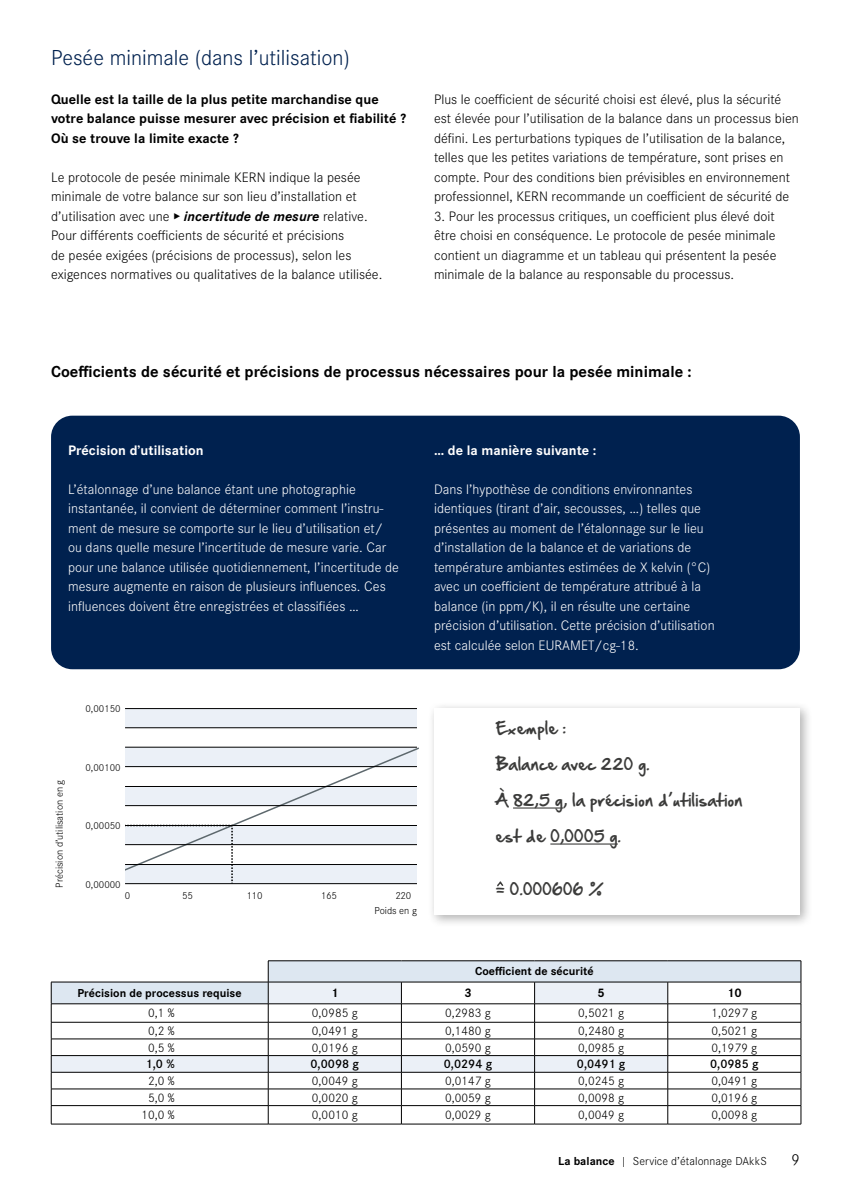
<style>
.page{position:relative;width:851px;height:1191px;background:#fff}
.page>*{position:absolute;margin:0;border:0;box-sizing:border-box;transform-origin:0 0}
.t1{font:300 22.5px "Corporate S Pro";color:#00214f}
.t2{font:700 16.5px "Corporate S Pro";letter-spacing:.005em;color:#000}
.t3{font:300 16.5px "Corporate S Pro";color:#000}
.t4{font:15px "Hand Of Sean";letter-spacing:.025em;color:#3b3b3a}
.t5{font:300 14.25px/19.5px "Corporate S Pro";letter-spacing:.005em;color:#000}
.t6{font:300 14.25px/19.5px "Corporate S Pro";letter-spacing:.005em;color:#fff}
.t7{font:700 14.25px/19.5px "Corporate S Pro";letter-spacing:.005em;color:#000}
.t8{font:700 14.25px "Corporate S Pro";letter-spacing:.005em;color:#fff}
.t9{font:300 12.9px "Corporate S Pro";letter-spacing:.005em;color:#000}
.t10{font:600 12.9px "Corporate S Pro";letter-spacing:.005em;color:#000}
.t11{font:700 12.9px "Corporate S Pro";color:#000}
.t12{font:700 12px "Corporate S Pro";letter-spacing:.005em;color:#000}
.t13{font:300 12px "Corporate S Pro";letter-spacing:.005em;color:#000}
.t14{font:300 10.5px "Corporate S Pro";color:#000}
.s1{font-weight:700;font-style:italic}
.s2{font-weight:700}
</style>
<div class="page">
<div style="left:51px;top:416px;width:748px;height:253px;background:#00214f;border-radius:21px"></div>
<div style="left:125px;top:708px;width:292px;height:19px;background:#ebf0f7"></div>
<svg style="left:125px;top:746px;width:294px;height:139px"></svg>
<hr style="left:125px;top:883px;width:292px;height:1px;background:#000">
<hr style="left:125px;top:864px;width:292px;height:1px;background:#000">
<hr style="left:125px;top:844px;width:292px;height:1px;background:#000">
<hr style="left:125px;top:825px;width:292px;height:1px;background:#000">
<hr style="left:125px;top:805px;width:292px;height:1px;background:#000">
<hr style="left:125px;top:786px;width:292px;height:1px;background:#000">
<hr style="left:125px;top:766px;width:292px;height:1px;background:#000">
<hr style="left:125px;top:747px;width:292px;height:1px;background:#000">
<hr style="left:125px;top:727px;width:292px;height:1px;background:#000">
<hr style="left:125px;top:708px;width:292px;height:1px;background:#000">
<hr style="left:51px;top:1123px;width:217px;height:1px;background:#000">
<hr style="left:268px;top:1123px;width:133px;height:1px;background:#000">
<hr style="left:401px;top:1123px;width:133px;height:1px;background:#000">
<hr style="left:534px;top:1123px;width:133px;height:1px;background:#000">
<hr style="left:667px;top:1123px;width:134px;height:1px;background:#000">
<svg style="left:51px;top:960px;width:750px;height:163px"></svg>
<hr style="left:51px;top:981px;width:217px;height:1px;background:#000">
<div style="left:427px;top:701px;width:385px;height:226px;background:#000;opacity:.3"></div>
<div style="left:434px;top:708px;width:365px;height:206px;background:#fff"></div>
<hr style="left:513px;top:807px;width:50px;height:1px;background:#3b3b3a">
<hr style="left:550px;top:843px;width:67px;height:1px;background:#3b3b3a">
<svg style="left:497px;top:881px;width:6px;height:5px"></svg>
<h1 class="t1" style="left:51px;top:41px;width:300px">Pesée minimale (dans l’utilisation)</h1>
<p class="t7" style="left:51px;top:88px;width:356px">Quelle est la taille de la plus petite marchandise que votre balance puisse mesurer avec précision et fiabilité ?<br>Où se trouve la limite exacte ?</p>
<p class="t5" style="left:51px;top:166px;width:333px">Le protocole de pesée minimale KERN indique la pesée minimale de votre balance sur son lieu d’installation et d’utilisation avec une <span class="s1">▸ incertitude de mesure</span> relative.<br>Pour différents coefficients de sécurité et précisions<br>de pesée exigées (précisions de processus), selon les exigences normatives ou qualitatives de la balance utilisée.</p>
<p class="t5" style="left:434px;top:88px;width:366px">Plus le coefficient de sécurité choisi est élevé, plus la sécurité est élevée pour l’utilisation de la balance dans un processus bien défini. Les perturbations typiques de l’utilisation de la balance, telles que les petites variations de température, sont prises en compte. Pour des conditions bien prévisibles en environnement professionnel, KERN recommande un coefficient de sécurité de</p>
<p class="t5" style="left:434px;top:205px;width:344px;text-align:justify">3. Pour les processus critiques, un coefficient plus élevé doit être choisi en conséquence. Le protocole de pesée minimale contient un diagramme et un tableau qui présentent la pesée minimale de la balance au responsable du processus.</p>
<p class="t2" style="left:51px;top:358px;width:642px">Coefficients de sécurité et précisions de processus nécessaires pour la pesée minimale :</p>
<p class="t8" style="left:68px;top:439px;width:137px">Précision d’utilisation</p>
<p class="t6" style="left:68px;top:478px;width:332px">L’étalonnage d’une balance étant une photographie instantanée, il convient de déterminer comment l’instru&shy;ment de mesure se comporte sur le lieu d’utilisation et/ ou dans quelle mesure l’incertitude de mesure varie. Car pour une balance utilisée quotidiennement, l’incertitude de mesure augmente en raison de plusieurs influences. Ces influences doivent être enregistrées et classifiées …</p>
<p class="t8" style="left:434px;top:439px;width:164px">… de la manière suivante :</p>
<p class="t6" style="left:434px;top:478px;width:282px">Dans l’hypothèse de conditions environnantes identiques (tirant d’air, secousses, …) telles que présentes au moment de l’étalonnage sur le lieu d’installation de la balance et de variations de température ambiantes estimées de X kelvin (°C) avec un coefficient de température attribué à la balance (in ppm/K), il en résulte une certaine précision d’utilisation. Cette précision d’utilisation est calculée selon EURAMET/cg-18.</p>
<p class="t14" style="left:52px;top:887px;width:109px;rotate:-90deg">Précision d’utilisation en g</p>
<p class="t14" style="left:85px;top:701px;width:37px">0,00150</p>
<p class="t14" style="left:85px;top:760px;width:37px">0,00100</p>
<p class="t14" style="left:85px;top:818px;width:37px">0,00050</p>
<p class="t14" style="left:85px;top:876px;width:37px">0,00000</p>
<p class="t14" style="left:125px;top:888px;width:7px">0</p>
<p class="t14" style="left:182px;top:888px;width:12px">55</p>
<p class="t14" style="left:247px;top:888px;width:17px">110</p>
<p class="t14" style="left:321px;top:888px;width:17px">165</p>
<p class="t14" style="left:395px;top:888px;width:17px">220</p>
<p class="t14" style="left:374px;top:903px;width:44px">Poids en g</p>
<p class="t4" style="left:495px;top:715px;width:72px">Exemple :</p>
<p class="t4" style="left:495px;top:751px;width:155px">Balance avec 220 g.</p>
<p class="t4" style="left:495px;top:787px;width:248px">À 82,5 g, la précision d’utilisation</p>
<p class="t4" style="left:495px;top:823px;width:127px">est de 0,0005 g.</p>
<p class="t4" style="left:495px;top:875px;width:110px">= 0.000606 %</p>
<p class="t12" style="left:475px;top:962px;width:120px">Coefficient de sécurité</p>
<p class="t12" style="left:77px;top:983px;width:166px">Précision de processus requise</p>
<p class="t11" style="left:331px;top:982px;width:9px">1</p>
<p class="t11" style="left:464px;top:982px;width:9px">3</p>
<p class="t11" style="left:597px;top:982px;width:9px">5</p>
<p class="t11" style="left:727px;top:982px;width:16px">10</p>
<p class="t9" style="left:148px;top:1004px;width:28px">0,1 %</p>
<p class="t9" style="left:312px;top:1004px;width:47px">0,0985 g</p>
<p class="t9" style="left:445px;top:1004px;width:47px">0,2983 g</p>
<p class="t9" style="left:578px;top:1004px;width:47px">0,5021 g</p>
<p class="t9" style="left:711px;top:1004px;width:47px">1,0297 g</p>
<p class="t9" style="left:148px;top:1021px;width:28px">0,2 %</p>
<p class="t9" style="left:312px;top:1021px;width:47px">0,0491 g</p>
<p class="t9" style="left:445px;top:1021px;width:47px">0,1480 g</p>
<p class="t9" style="left:578px;top:1021px;width:47px">0,2480 g</p>
<p class="t9" style="left:711px;top:1021px;width:47px">0,5021 g</p>
<p class="t9" style="left:148px;top:1038px;width:28px">0,5 %</p>
<p class="t9" style="left:312px;top:1038px;width:47px">0,0196 g</p>
<p class="t9" style="left:445px;top:1038px;width:47px">0,0590 g</p>
<p class="t9" style="left:578px;top:1038px;width:47px">0,0985 g</p>
<p class="t9" style="left:711px;top:1038px;width:47px">0,1979 g</p>
<p class="t10" style="left:146px;top:1054px;width:30px">1,0 %</p>
<p class="t10" style="left:310px;top:1054px;width:50px">0,0098 g</p>
<p class="t10" style="left:443px;top:1054px;width:50px">0,0294 g</p>
<p class="t10" style="left:576px;top:1054px;width:50px">0,0491 g</p>
<p class="t10" style="left:710px;top:1054px;width:50px">0,0985 g</p>
<p class="t9" style="left:148px;top:1071px;width:28px">2,0 %</p>
<p class="t9" style="left:312px;top:1071px;width:47px">0,0049 g</p>
<p class="t9" style="left:445px;top:1071px;width:47px">0,0147 g</p>
<p class="t9" style="left:578px;top:1071px;width:47px">0,0245 g</p>
<p class="t9" style="left:711px;top:1071px;width:47px">0,0491 g</p>
<p class="t9" style="left:148px;top:1088px;width:28px">5,0 %</p>
<p class="t9" style="left:312px;top:1088px;width:47px">0,0020 g</p>
<p class="t9" style="left:445px;top:1088px;width:47px">0,0059 g</p>
<p class="t9" style="left:578px;top:1088px;width:47px">0,0098 g</p>
<p class="t9" style="left:711px;top:1088px;width:47px">0,0196 g</p>
<p class="t9" style="left:141px;top:1105px;width:35px">10,0 %</p>
<p class="t9" style="left:312px;top:1105px;width:47px">0,0010 g</p>
<p class="t9" style="left:445px;top:1105px;width:47px">0,0029 g</p>
<p class="t9" style="left:578px;top:1105px;width:47px">0,0049 g</p>
<p class="t9" style="left:711px;top:1105px;width:47px">0,0098 g</p>
<p class="t13" style="left:558px;top:1152px;width:210px"><span class="s2">La balance</span> | Service d’étalonnage DAkkS</p>
<p class="t3" style="left:791px;top:1148px;width:10px">9</p>
</div>
